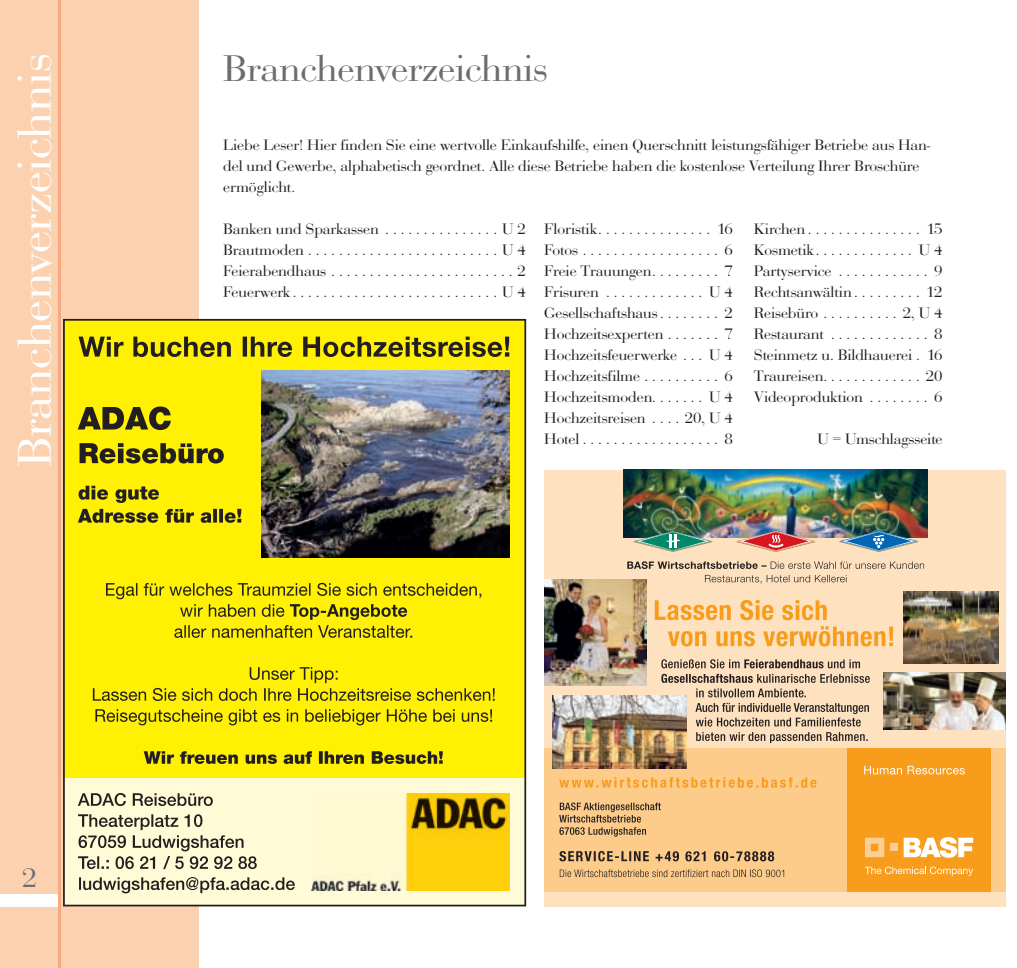
<style>
.page{position:relative;width:1017px;height:968px;background:#fff}
.page>*{position:absolute;margin:0;border:0;box-sizing:border-box;transform-origin:0 0}
.t1{font:49px "Bauer Bodoni D";color:#fff}
.t2{font:38.5px "Bauer Bodoni D";color:#6c6d70}
.t3{font:28px "Bauer Bodoni D";color:#6c6d70}
.t4{font:15.75px/21px "Bauer Bodoni D";color:#231f20;text-align:justify}
</style>
<div class="page">
<div style="left:0;top:0;width:198px;height:967px;background:#fcd1af"></div>
<div style="left:0;top:893px;width:60px;height:13px;background:#fff"></div>
<hr style="left:58px;top:0;width:3px;height:967px;background:#f8a982">
<div style="left:544px;top:469px;width:462px;height:437px;background:#fee2c0"></div>
<div style="left:544px;top:747px;width:462px;height:144px;background:#fdcb8a"></div>
<img style="left:624px;top:469px;width:304px;height:68px">
<svg style="left:736px;top:531px;width:79px;height:21px"></svg>
<svg style="left:634px;top:531px;width:78px;height:21px"></svg>
<svg style="left:839px;top:531px;width:78px;height:21px"></svg>
<img style="left:903px;top:591px;width:95px;height:72px">
<img style="left:544px;top:579px;width:103px;height:106px">
<img style="left:883px;top:672px;width:123px;height:57px">
<svg style="left:627px;top:561px;width:297px;height:8px"></svg>
<svg style="left:655px;top:600px;width:172px;height:20px"></svg>
<svg style="left:661px;top:659px;width:209px;height:23px"></svg>
<svg style="left:695px;top:688px;width:174px;height:38px"></svg>
<svg style="left:696px;top:732px;width:172px;height:11px"></svg>
<svg style="left:668px;top:626px;width:225px;height:20px"></svg>
<svg style="left:559px;top:802px;width:102px;height:34px"></svg>
<svg style="left:705px;top:575px;width:141px;height:8px"></svg>
<img style="left:552px;top:695px;width:135px;height:73px">
<div style="left:847px;top:747px;width:144px;height:144px;background:#f89c1c"></div>
<svg style="left:865px;top:866px;width:108px;height:9px"></svg>
<svg style="left:904px;top:837px;width:69px;height:20px"></svg>
<svg style="left:865px;top:837px;width:19px;height:20px"></svg>
<div style="left:890px;top:843px;width:8px;height:8px;background:#fdcd94"></div>
<svg style="left:559px;top:777px;width:257px;height:10px"></svg>
<svg style="left:864px;top:765px;width:101px;height:9px"></svg>
<svg style="left:560px;top:869px;width:224px;height:8px"></svg>
<svg style="left:559px;top:851px;width:215px;height:10px"></svg>
<img style="left:63px;top:319px;width:463px;height:587px">
<img style="left:312px;top:793px;width:197px;height:97px">
<svg style="left:79px;top:336px;width:430px;height:21px;background:#aaa00c"></svg>
<svg style="left:106px;top:582px;width:375px;height:55px;background:#dbcf05"></svg>
<svg style="left:93px;top:667px;width:402px;height:34px;background:#e1d505"></svg>
<svg style="left:95px;top:709px;width:397px;height:16px;background:#cbbf08"></svg>
<svg style="left:144px;top:751px;width:299px;height:12px;background:#9a910e"></svg>
<svg style="left:78px;top:792px;width:135px;height:14px;background:#b3af97"></svg>
<svg style="left:78px;top:814px;width:179px;height:55px;background:#cfcbaf"></svg>
<svg style="left:79px;top:876px;width:216px;height:17px;background:#c1bda2"></svg>
<svg style="left:78px;top:406px;width:93px;height:24px;background:#827a12"></svg>
<svg style="left:80px;top:443px;width:144px;height:20px;background:#898011"></svg>
<svg style="left:78px;top:485px;width:163px;height:37px;background:#c4b909"></svg>
<h1 class="t1" style="left:6px;top:467px;width:414px;rotate:-90deg">Branchenverzeichnis</h1>
<h3 class="t3" style="left:22px;top:861px;width:16px">2</h3>
<h2 class="t2" style="left:223px;top:45px;width:326px">Branchenverzeichnis</h2>
<p class="t4" style="left:223px;top:134px;width:709px;text-align:left">Liebe Leser! Hier finden Sie eine wertvolle Einkaufshilfe, einen Querschnitt leistungsfähiger Betriebe aus Han&shy;del und Gewerbe, alphabetisch geordnet. Alle diese Betriebe haben die kostenlose Verteilung Ihrer Broschüre ermöglicht.</p>
<p class="t4" style="left:223px;top:218px;width:304px">Banken und Sparkassen . . . . . . . . . . . . . . . U 2<br>Brautmoden . . . . . . . . . . . . . . . . . . . . . . . . . U 4<br>Feierabendhaus . . . . . . . . . . . . . . . . . . . . . . . . 2<br>Feuerwerk . . . . . . . . . . . . . . . . . . . . . . . . . . . U 4</p>
<p class="t4" style="left:544px;top:218px;width:190px">Floristik . . . . . . . . . . . . . . . 16<br>Fotos . . . . . . . . . . . . . . . . . . 6<br>Freie Trauungen . . . . . . . . . 7<br>Frisuren . . . . . . . . . . . . . U 4<br>Gesellschaftshaus . . . . . . . . 2<br>Hochzeitsexperten . . . . . . . 7<br>Hochzeitsfeuerwerke . . . U 4<br>Hochzeitsfilme . . . . . . . . . . 6<br>Hochzeitsmoden. . . . . . . U 4<br>Hochzeitsreisen . . . . 20, U 4<br>Hotel . . . . . . . . . . . . . . . . . . 8</p>
<p class="t4" style="left:754px;top:218px;width:190px">Kirchen . . . . . . . . . . . . . . . 15<br>Kosmetik . . . . . . . . . . . . . U 4<br>Partyservice . . . . . . . . . . . . 9<br>Rechtsanwältin . . . . . . . . . 12<br>Reisebüro . . . . . . . . . . 2, U 4<br>Restaurant . . . . . . . . . . . . . 8<br>Steinmetz u. Bildhauerei . 16<br>Traureisen. . . . . . . . . . . . . 20<br>Videoproduktion . . . . . . . . 6</p>
<p class="t4" style="left:817px;top:428px;width:127px">U = Umschlagsseite</p>
</div>
